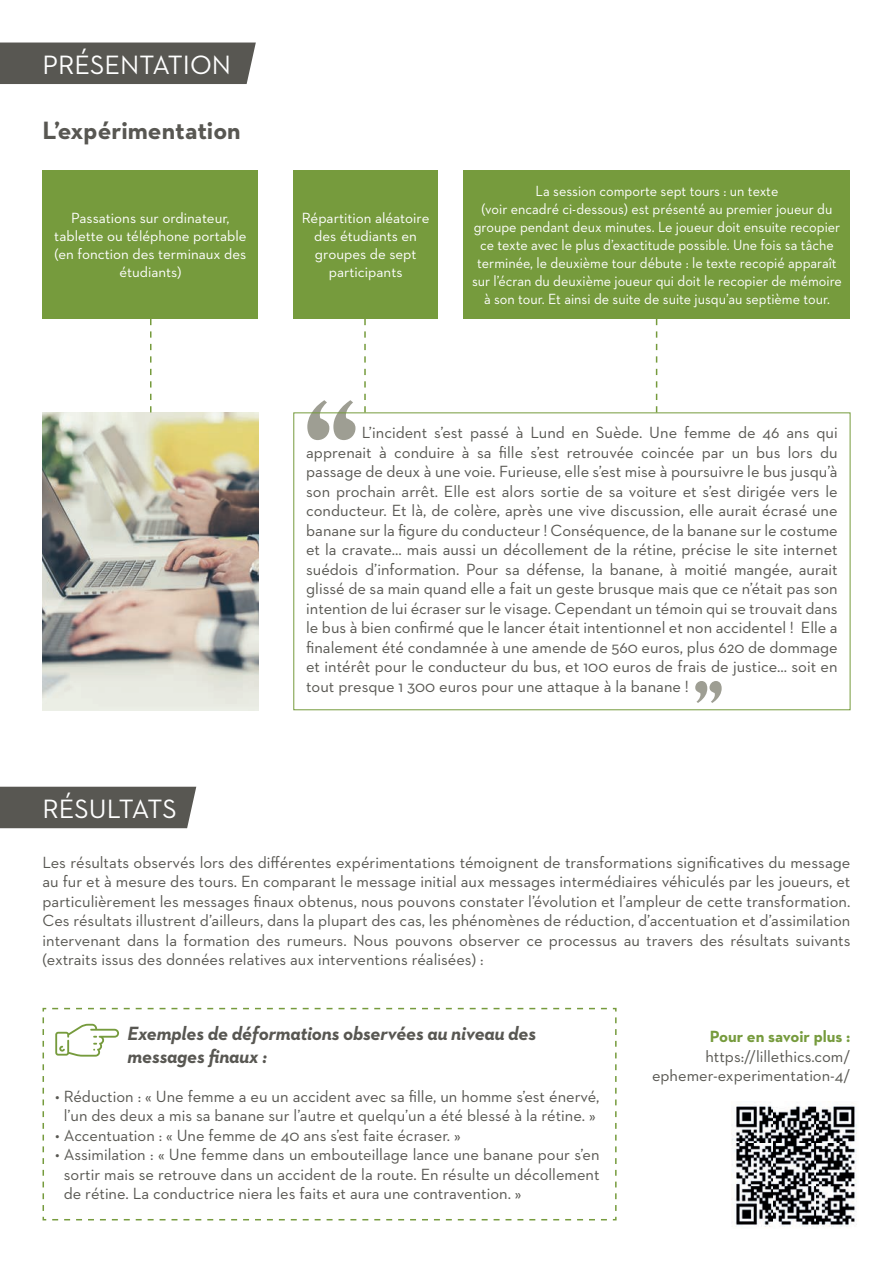
<style>
.page{position:relative;width:893px;height:1263px;background:#fff}
.page>*{position:absolute;margin:0;border:0;box-sizing:border-box;transform-origin:0 0}
.t1{font:300 150px "Quadrat Serial";color:#9e9e93}
.t2{font:300 82.5px "Quadrat Serial";color:#9e9e93}
.t3{font:27px "Neutraface 2 Text";color:#fff}
.t4{font:700 25.5px "Neutraface 2 Text";color:#585752}
.t5{font:italic 700 19.5px/22.5px "Neutraface 2 Text";letter-spacing:-.01em;color:#585752}
.t6{font:16.5px/19.5px "Neutraface 2 Text";color:#585752;text-align:justify}
.t7{font:700 16.5px "Neutraface 2 Text";color:#769b3d}
.t8{font:15px/18px "Neutraface 2 Text";color:#fff;text-align:center;scale:.95 1}
.t9{font:15px/18px "Neutraface 2 Text";color:#fff;text-align:center}
</style>
<div class="page">
<div style="left:0;top:43px;width:256px;height:41px;background:#585752"></div>
<img style="left:731px;top:1105px;width:126px;height:122px">
<div style="left:0;top:787px;width:196px;height:41px;background:#585752"></div>
<svg style="left:42px;top:1007px;width:575px;height:214px"></svg>
<img style="left:43px;top:412px;width:215px;height:298px">
<div style="left:43px;top:170px;width:215px;height:149px;background:#769b3d"></div>
<div style="left:293px;top:170px;width:145px;height:149px;background:#769b3d"></div>
<div style="left:463px;top:170px;width:387px;height:149px;background:#769b3d"></div>
<div style="left:293px;top:412px;width:557px;height:298px;border:1px solid #769b3d"></div>
<svg style="left:656px;top:319px;width:1px;height:93px"></svg>
<svg style="left:364px;top:319px;width:2px;height:93px"></svg>
<svg style="left:150px;top:319px;width:1px;height:93px"></svg>
<h3 class="t3" style="left:43px;top:48px;width:190px">PRÉSENTATION</h3>
<h3 class="t4" style="left:43px;top:114px;width:200px">L’expérimentation</h3>
<p class="t9" style="left:54px;top:209px;width:194px">Passations sur ordinateur, tablette ou téléphone portable (en fonction des terminaux des étudiants)</p>
<p class="t9" style="left:302px;top:209px;width:129px">Répartition aléatoire des étudiants en groupes de sept participants</p>
<p class="t8" style="left:472px;top:182px;width:391px">La session comporte sept tours : un texte<br>(voir encadré ci-dessous) est présenté au premier joueur du groupe pendant deux minutes. Le joueur doit ensuite recopier ce texte avec le plus d’exactitude possible. Une fois sa tâche terminée, le deuxième tour débute : le texte recopié apparaît sur l’écran du deuxième joueur qui doit le recopier de mémoire à son tour. Et ainsi de suite de suite jusqu’au septième tour.</p>
<h3 class="t3" style="left:43px;top:792px;width:136px">RÉSULTATS</h3>
<h1 class="t1" style="left:303px;top:368px;width:58px">“</h1>
<p class="t6" style="left:306px;top:422px;width:533px;text-indent:55px">L’incident s’est passé à Lund en Suède. Une femme de 46 ans qui apprenait à conduire à sa fille s’est retrouvée coincée par un bus lors du passage de deux à une voie. Furieuse, elle s’est mise à poursuivre le bus jusqu’à son prochain arrêt. Elle est alors sortie de sa voiture et s’est dirigée vers le conducteur. Et là, de colère, après une vive discussion, elle aurait écrasé une banane sur la figure du conducteur ! Conséquence, de la banane sur le costume et la cravate... mais aussi un décollement de la rétine, précise le site internet suédois d’information. Pour sa défense, la banane, à moitié mangée, aurait glissé de sa main quand elle a fait un geste brusque mais que ce n’était pas son intention de lui écraser sur le visage. Cependant un témoin qui se trouvait dans le bus à bien confirmé que le lancer était intentionnel et non accidentel ! Elle a finalement été condamnée à une amende de 560 euros, plus 620 de dommage et intérêt pour le conducteur du bus, et 100 euros de frais de justice... soit en tout presque 1 300 euros pour une attaque à la banane !</p>
<h2 class="t2" style="left:693px;top:664px;width:33px">”</h2>
<p class="t6" style="left:43px;top:852px;width:809px">Les résultats observés lors des différentes expérimentations témoignent de transformations significatives du message au fur et à mesure des tours. En comparant le message initial aux messages intermédiaires véhiculés par les joueurs, et particulièrement les messages finaux obtenus, nous pouvons constater l’évolution et l’ampleur de cette transformation.<br>Ces résultats illustrent d’ailleurs, dans la plupart des cas, les phénomènes de réduction, d’accentuation et d’assimilation intervenant dans la formation des rumeurs. Nous pouvons observer ce processus au travers des résultats suivants (extraits issus des données relatives aux interventions réalisées) :</p>
<p class="t5" style="left:128px;top:1022px;width:410px">Exemples de déformations observées au niveau des messages finaux :</p>
<p class="t6" style="left:55px;top:1086px;width:546px;text-align:center">• Réduction : « Une femme a eu un accident avec sa fille, un homme s’est énervé, l’un des deux a mis sa banane sur l’autre et quelqu’un a été blessé à la rétine. »</p>
<p class="t6" style="left:55px;top:1125px;width:407px">• Accentuation : « Une femme de 40 ans s’est faite écraser. »</p>
<p class="t6" style="left:64px;top:1144px;width:537px;text-indent:-9px">• Assimilation : « Une femme dans un embouteillage lance une banane pour s’en sortir mais se retrouve dans un accident de la route. En résulte un décollement de rétine. La conductrice niera les faits et aura une contravention. »</p>
<p class="t7" style="left:710px;top:1026px;width:142px">Pour en savoir plus :</p>
<p class="t6" style="left:652px;top:1046px;width:200px;text-align:right">https://lillethics.com/ ephemer-experimentation-4/</p>
</div>
